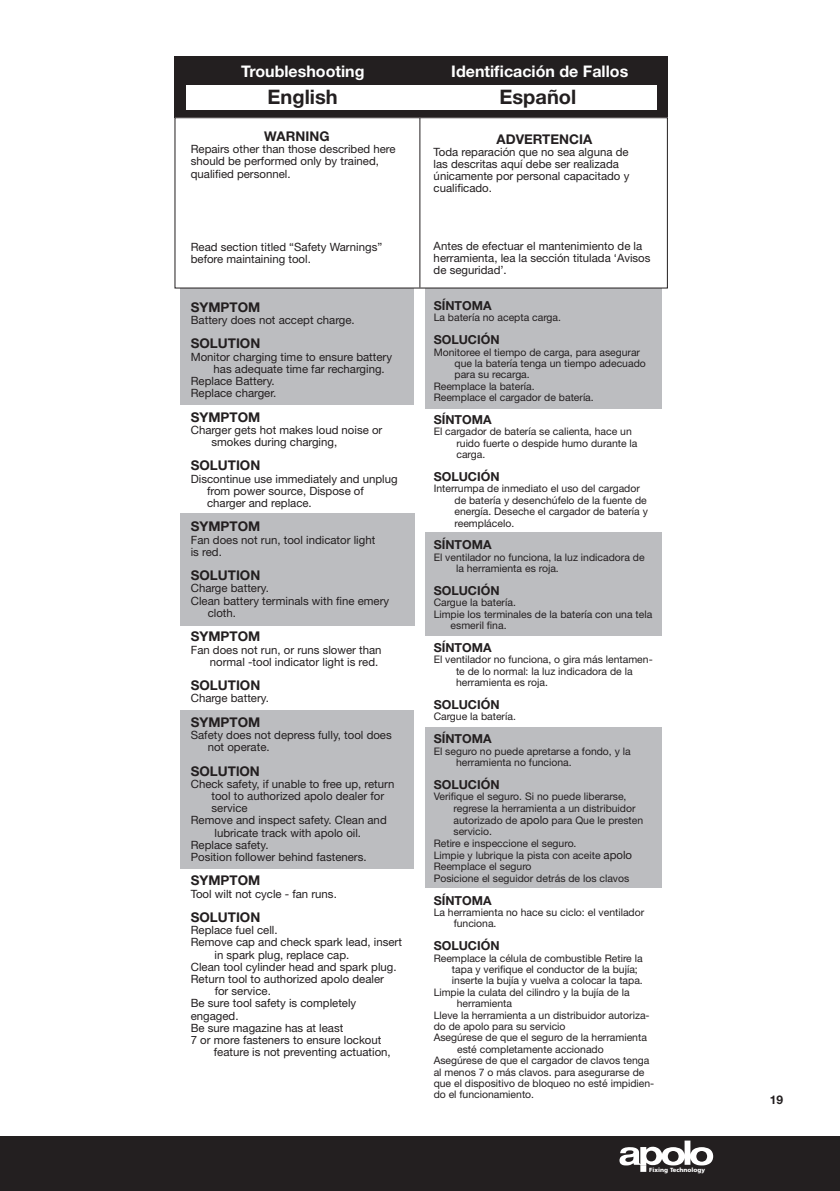
<style>
.page{position:relative;width:840px;height:1191px;background:#fff}
.page>*{position:absolute;margin:0;border:0;box-sizing:border-box;transform-origin:0 0}
.t1{font:700 20px "Helvetica Neue";color:#231f20}
.t2{font:700 16px "Helvetica Neue";color:#fff}
.t3{font:700 13.4px "Helvetica Neue";color:#231f20}
.t4{font:700 12.4px "Helvetica Neue";color:#231f20}
.t5{font:700 12px "Helvetica Neue";color:#231f20}
.t6{font:11.4px/12.2px "Helvetica Neue";color:#231f20}
.t7{font:10.4px/11.4px "Helvetica Neue";color:#231f20}
.t8{font:900 6px "Frutiger";color:#fff}
.s1{font-size:11.4px}
</style>
<div class="page">
<div style="left:0;top:1136px;width:839px;height:55px;background:#231f20"></div>
<svg style="left:619px;top:1140px;width:93px;height:32px"></svg>
<div style="left:180px;top:288px;width:234px;height:116px;background:#bcbdc0"></div>
<div style="left:425px;top:532px;width:237px;height:104px;background:#bcbdc0"></div>
<div style="left:425px;top:288px;width:237px;height:121px;background:#bcbdc0"></div>
<div style="left:425px;top:727px;width:237px;height:161px;background:#bcbdc0"></div>
<div style="left:180px;top:513px;width:234px;height:112px;background:#bcbdc0"></div>
<div style="left:180px;top:710px;width:233px;height:159px;background:#bcbdc0"></div>
<div style="left:174px;top:57px;width:493px;height:61px;background:#231f20"></div>
<div style="left:186px;top:85px;width:470px;height:25px;background:#fff"></div>
<div style="left:174px;top:117px;width:493px;height:171px;border:1px solid #231f20"></div>
<hr style="left:419px;top:118px;width:1px;height:169px;background:#231f20">
<h2 class="t2" style="left:241px;top:61px;width:125px">Troubleshooting</h2>
<h2 class="t2" style="left:451px;top:61px;width:178px">Identificación de Fallos</h2>
<h1 class="t1" style="left:267px;top:84px;width:71px">English</h1>
<h1 class="t1" style="left:499px;top:84px;width:78px">Español</h1>
<p class="t3" style="left:264px;top:128px;width:67px">WARNING</p>
<p class="t6" style="left:191px;top:143px;width:206px">Repairs other than those described here should be performed only by trained, qualified personnel.</p>
<p class="t3" style="left:496px;top:130px;width:97px">ADVERTENCIA</p>
<p class="t6" style="left:433px;top:145px;width:197px">Toda reparación que no sea alguna de las descritas aquí debe ser realizada únicamente por personal capacitado y cualificado.</p>
<p class="t6" style="left:191px;top:240px;width:193px">Read section titled “Safety Warnings” before maintaining tool.</p>
<p class="t3" style="left:191px;top:299px;width:71px">SYMPTOM</p>
<p class="t6" style="left:191px;top:314px;width:165px">Battery does not accept charge.</p>
<p class="t3" style="left:191px;top:335px;width:71px">SOLUTION</p>
<p class="t6" style="left:191px;top:350px;width:203px">Monitor charging time to ensure battery</p>
<p class="t6" style="left:213px;top:362px;width:172px">has adequate time far recharging.</p>
<p class="t6" style="left:191px;top:375px;width:85px">Replace Battery.</p>
<p class="t6" style="left:191px;top:387px;width:87px">Replace charger.</p>
<p class="t3" style="left:191px;top:408px;width:71px">SYMPTOM</p>
<p class="t6" style="left:211px;top:423px;width:172px;text-indent:-21px">Charger gets hot makes loud noise or smokes during charging,</p>
<p class="t3" style="left:191px;top:457px;width:71px">SOLUTION</p>
<p class="t6" style="left:207px;top:472px;width:192px;text-indent:-16px">Discontinue use immediately and unplug from power source, Dispose of charger and replace.</p>
<p class="t3" style="left:191px;top:518px;width:71px">SYMPTOM</p>
<p class="t6" style="left:191px;top:533px;width:186px">Fan does not run, tool indicator light is red.</p>
<p class="t3" style="left:191px;top:567px;width:71px">SOLUTION</p>
<p class="t6" style="left:191px;top:582px;width:80px">Charge battery.</p>
<p class="t6" style="left:191px;top:594px;width:200px">Clean battery terminals with fine emery</p>
<p class="t6" style="left:207px;top:606px;width:30px">cloth.</p>
<p class="t3" style="left:191px;top:628px;width:71px">SYMPTOM</p>
<p class="t6" style="left:191px;top:643px;width:192px;text-align:right">Fan does not run, or runs slower than normal -tool indicator light is red.</p>
<p class="t3" style="left:191px;top:677px;width:71px">SOLUTION</p>
<p class="t6" style="left:191px;top:692px;width:80px">Charge battery.</p>
<p class="t3" style="left:191px;top:713px;width:71px">SYMPTOM</p>
<p class="t6" style="left:207px;top:728px;width:185px;text-indent:-17px">Safety does not depress fully, tool does not operate.</p>
<p class="t3" style="left:191px;top:762px;width:70px">SOLUTlON</p>
<p class="t6" style="left:191px;top:777px;width:205px">Check safety, if unable to free up, return</p>
<p class="t6" style="left:211px;top:789px;width:174px">tool to authorized apolo dealer for</p>
<p class="t6" style="left:211px;top:802px;width:38px">service</p>
<p class="t6" style="left:191px;top:814px;width:197px">Remove and inspect safety. Clean and</p>
<p class="t6" style="left:214px;top:826px;width:148px">lubricate track with apolo oil.</p>
<p class="t6" style="left:191px;top:838px;width:79px">Replace safety.</p>
<p class="t6" style="left:191px;top:850px;width:177px">Position follower behind fasteners.</p>
<p class="t3" style="left:191px;top:872px;width:71px">SYMPTOM</p>
<p class="t6" style="left:191px;top:887px;width:147px">Tool wilt not cycle - fan runs.</p>
<p class="t3" style="left:191px;top:909px;width:71px">SOLUTION</p>
<p class="t6" style="left:191px;top:924px;width:88px">Replace fuel cell.</p>
<p class="t6" style="left:191px;top:936px;width:212px">Remove cap and check spark lead, insert</p>
<p class="t6" style="left:214px;top:948px;width:136px">in spark plug, replace cap.</p>
<p class="t6" style="left:191px;top:960px;width:207px">Clean tool cylinder head and spark plug.</p>
<p class="t6" style="left:191px;top:972px;width:194px">Return tool to authorized apolo dealer</p>
<p class="t6" style="left:214px;top:985px;width:58px">for service.</p>
<p class="t6" style="left:191px;top:997px;width:167px">Be sure tool safety is completely</p>
<p class="t6" style="left:191px;top:1009px;width:49px">engaged.</p>
<p class="t6" style="left:191px;top:1021px;width:154px">Be sure magazine has at least</p>
<p class="t6" style="left:191px;top:1033px;width:192px">7 or more fasteners to ensure lockout</p>
<p class="t6" style="left:214px;top:1046px;width:178px">feature is not preventing actuation,</p>
<p class="t6" style="left:433px;top:239px;width:218px">Antes de efectuar el mantenimiento de la herramienta, lea la sección titulada ‘Avisos de seguridad’.</p>
<p class="t4" style="left:433px;top:298px;width:59px">SÍNTOMA</p>
<p class="t7" style="left:433px;top:312px;width:129px">La batería no acepta carga.</p>
<p class="t4" style="left:433px;top:332px;width:67px">SOLUCIÓN</p>
<p class="t7" style="left:433px;top:346px;width:208px">Monitoree el tiempo de carga, para asegurar</p>
<p class="t7" style="left:454px;top:357px;width:193px">que la batería tenga un tiempo adecuado</p>
<p class="t7" style="left:454px;top:369px;width:77px">para su recarga.</p>
<p class="t7" style="left:433px;top:380px;width:102px">Reemplace la batería.</p>
<p class="t7" style="left:433px;top:391px;width:161px">Reemplace el cargador de batería.</p>
<p class="t4" style="left:433px;top:412px;width:59px">SÍNTOMA</p>
<p class="t7" style="left:456px;top:426px;width:182px;text-indent:-23px">El cargador de batería se calienta, hace un ruido fuerte o despide humo durante la carga.</p>
<p class="t4" style="left:433px;top:469px;width:67px">SOLUCIÓN</p>
<p class="t7" style="left:454px;top:483px;width:195px;text-indent:-21px">Interrumpa de inmediato el uso del cargador de batería y desenchúfelo de la fuente de energía. Deseche el cargador de batería y reemplácelo.</p>
<p class="t4" style="left:433px;top:537px;width:59px">SÍNTOMA</p>
<p class="t7" style="left:456px;top:551px;width:190px;text-indent:-22px">El ventilador no funciona, la luz indicadora de la herramienta es roja.</p>
<p class="t4" style="left:433px;top:583px;width:67px">SOLUCIÓN</p>
<p class="t7" style="left:433px;top:597px;width:84px">Cargue la batería.</p>
<p class="t7" style="left:433px;top:608px;width:220px">Limpie los terminales de la batería con una tela</p>
<p class="t7" style="left:450px;top:619px;width:57px">esmeril fina.</p>
<p class="t4" style="left:433px;top:640px;width:59px">SÍNTOMA</p>
<p class="t7" style="left:456px;top:654px;width:198px;text-indent:-22px">El ventilador no funciona, o gira más lentamen&shy;te de lo normal: la luz indicadora de la herramienta es roja.</p>
<p class="t4" style="left:433px;top:697px;width:67px">SOLUCIÓN</p>
<p class="t7" style="left:433px;top:711px;width:84px">Cargue la batería.</p>
<p class="t4" style="left:433px;top:731px;width:59px">SÍNTOMA</p>
<p class="t7" style="left:456px;top:745px;width:176px;text-indent:-22px">El seguro no puede apretarse a fondo, y la herramienta no funciona.</p>
<p class="t4" style="left:433px;top:777px;width:67px">SOLUCIÓN</p>
<p class="t7" style="left:433px;top:790px;width:194px">Verifique el seguro. Si no puede liberarse,</p>
<p class="t7" style="left:453px;top:802px;width:183px">regrese la herramienta a un distribuidor</p>
<p class="t7" style="left:453px;top:814px;width:191px">autorizado de <span class="s1">apolo</span> para Que le presten</p>
<p class="t7" style="left:453px;top:825px;width:40px">servicio.</p>
<p class="t7" style="left:433px;top:837px;width:144px">Retire e inspeccione el seguro.</p>
<p class="t7" style="left:433px;top:849px;width:200px">Limpie y lubrique la pista con aceite <span class="s1">apolo</span></p>
<p class="t7" style="left:433px;top:860px;width:99px">Reemplace el seguro</p>
<p class="t7" style="left:433px;top:872px;width:197px">Posicione el seguidor detrás de los clavos</p>
<p class="t4" style="left:433px;top:892px;width:59px">SÍNTOMA</p>
<p class="t7" style="left:453px;top:906px;width:192px;text-indent:-20px">La herramienta no hace su ciclo: el ventilador funciona.</p>
<p class="t4" style="left:433px;top:938px;width:67px">SOLUCIÓN</p>
<p class="t7" style="left:433px;top:952px;width:210px">Reemplace la célula de combustible Retire la</p>
<p class="t7" style="left:451px;top:963px;width:187px">tapa y verifique el conductor de la bujía;</p>
<p class="t7" style="left:451px;top:974px;width:192px">inserte la bujía y vuelva a colocar la tapa.</p>
<p class="t7" style="left:433px;top:986px;width:197px">Limpie la culata del cilindro y la bujía de la</p>
<p class="t7" style="left:456px;top:997px;width:57px">herramienta</p>
<p class="t7" style="left:433px;top:1009px;width:217px">Lleve la herramienta a un distribuidor autoriza-</p>
<p class="t7" style="left:433px;top:1020px;width:133px">do de apolo para su servicio</p>
<p class="t7" style="left:433px;top:1031px;width:215px">Asegúrese de que el seguro de la herramienta</p>
<p class="t7" style="left:457px;top:1043px;width:148px">esté completamente accionado</p>
<p class="t7" style="left:433px;top:1054px;width:217px">Asegúrese de que el cargador de clavos tenga</p>
<p class="t7" style="left:433px;top:1066px;width:212px">al menos 7 o más clavos. para asegurarse de</p>
<p class="t7" style="left:433px;top:1077px;width:222px">que el dispositivo de bloqueo no esté impidien-</p>
<p class="t7" style="left:433px;top:1088px;width:102px">do el funcionamiento.</p>
<p class="t8" style="left:648px;top:1166px;width:57px">Fixing Technology</p>
<p class="t5" style="left:769px;top:1091px;width:15px">19</p>
</div>
